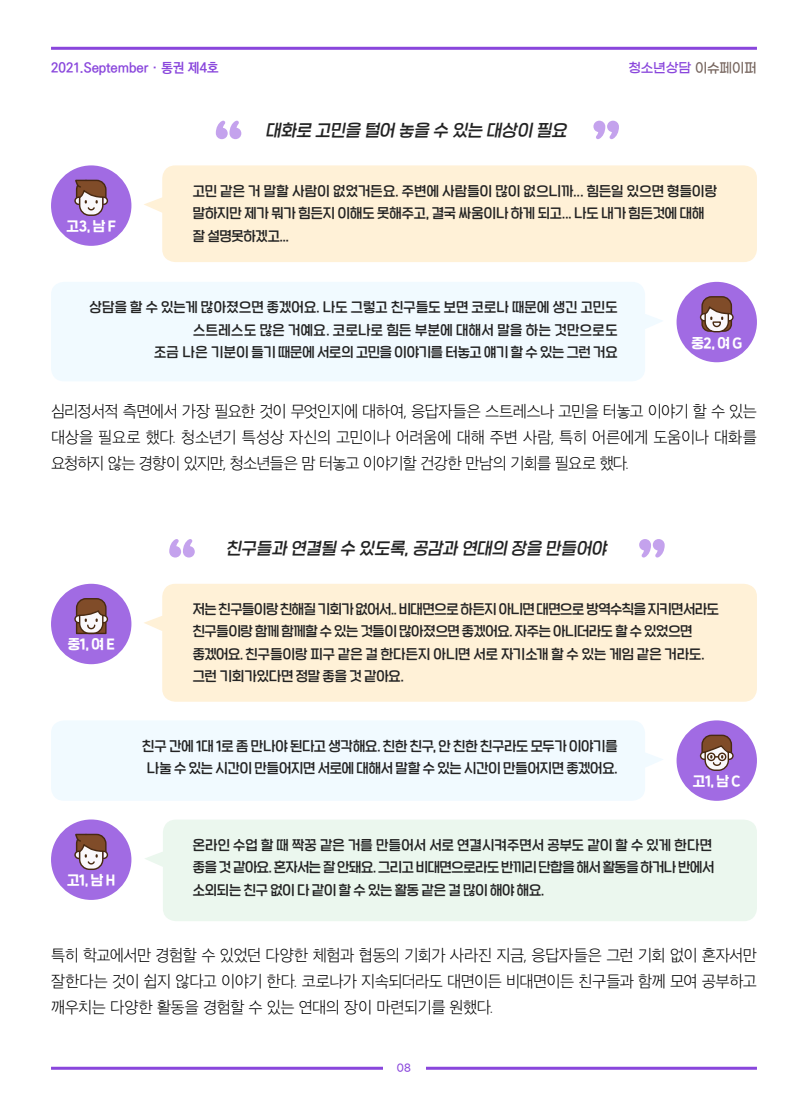
<style>
.page{position:relative;width:808px;height:1106px;background:#fff}
.page>*{position:absolute;margin:0;border:0;box-sizing:border-box;transform-origin:0 0}
.t1{font:italic 16.5px "SD Nemony 2 c Basic Rg";color:#232323}
.t2{font:15.75px/26.2px "SD Gothic Neoa b Ult Lt";letter-spacing:-.035em;color:#000;text-align:justify}
.t3{font:13.5px/22.5px "SD Nemony 2 c Basic Rg";color:#232323}
.t4{font:13.5px/22.5px "SD Nemony 2 c Basic Rg";letter-spacing:.025em;color:#232323;text-align:right}
.t5{font:13.5px "SD Nemony 2 d Basic Bd";letter-spacing:-.015em;color:#fff}
.t6{font:700 13.5px "Ko Pub Dotum";letter-spacing:-.01em;color:#8946dc}
.t7{font:13.5px "Gmarket Sans TTF Medium";letter-spacing:-.025em;color:#8946dc}
.t8{font:10.5px "Gmarket Sans TTF Medium";color:#8946dc}
.s1{color:#75645d}
</style>
<div class="page">
<hr style="left:51px;top:47px;width:706px;height:3px;background:#8946dc">
<hr style="left:51px;top:1066px;width:706px;height:3px;background:#8946dc">
<div style="left:383px;top:1054px;width:42px;height:30px;background:#fff"></div>
<div style="left:144px;top:165px;width:613px;height:97px;background:#fff1d7"></div>
<div style="left:51px;top:165px;width:80px;height:81px;background:#a16be3;border-radius:50%"></div>
<svg style="left:74px;top:180px;width:34px;height:36px"></svg>
<svg style="left:216px;top:121px;width:25px;height:18px"></svg>
<svg style="left:593px;top:121px;width:26px;height:18px"></svg>
<div style="left:51px;top:282px;width:611px;height:99px;background:#f1faff"></div>
<div style="left:676px;top:282px;width:81px;height:80px;background:#a16be3;border-radius:50%"></div>
<div style="left:700px;top:313px;width:9px;height:8px;border:1px solid #482911;border-radius:50%"></div>
<div style="left:724px;top:313px;width:10px;height:8px;border:1px solid #482911;border-radius:50%"></div>
<svg style="left:701px;top:296px;width:32px;height:36px"></svg>
<div style="left:144px;top:584px;width:613px;height:117px;background:#fff1d7"></div>
<div style="left:51px;top:584px;width:80px;height:80px;background:#a16be3;border-radius:50%"></div>
<div style="left:99px;top:615px;width:9px;height:8px;border:1px solid #482911;border-radius:50%"></div>
<div style="left:74px;top:615px;width:9px;height:8px;border:1px solid #482911;border-radius:50%"></div>
<svg style="left:75px;top:598px;width:32px;height:35px"></svg>
<div style="left:76px;top:621px;width:31px;height:13px;border:1px solid #482911"></div>
<div style="left:145px;top:820px;width:612px;height:101px;background:#ebf7ee"></div>
<div style="left:51px;top:819px;width:80px;height:81px;background:#a16be3;border-radius:50%"></div>
<svg style="left:74px;top:833px;width:34px;height:37px"></svg>
<svg style="left:169px;top:539px;width:26px;height:18px"></svg>
<svg style="left:639px;top:539px;width:26px;height:18px"></svg>
<div style="left:51px;top:721px;width:612px;height:79px;background:#f1faff"></div>
<div style="left:676px;top:720px;width:81px;height:80px;background:#a16be3;border-radius:50%"></div>
<div style="left:725px;top:751px;width:9px;height:9px;border:1px solid #482911;border-radius:50%"></div>
<div style="left:700px;top:751px;width:9px;height:9px;border:1px solid #482911;border-radius:50%"></div>
<svg style="left:701px;top:734px;width:32px;height:37px"></svg>
<p class="t6" style="left:51px;top:61px;width:169px">2021.September · 통권 제4호</p>
<p class="t7" style="left:628px;top:61px;width:130px">청소년상담 <span class="s1">이슈페이퍼</span></p>
<p class="t5" style="left:67px;top:216px;width:51px">고3, 남 F</p>
<p class="t1" style="left:266px;top:118px;width:306px">대화로 고민을 털어 놓을 수 있는 대상이 필요</p>
<p class="t3" style="left:193px;top:179px;width:526px">고민 같은 거 말할 사람이 없었거든요. 주변에 사람들이 많이 없으니까... 힘든일 있으면 형들이랑 말하지만 제가 뭐가 힘든지 이해도 못해주고, 결국 싸움이나 하게 되고... 나도 내가 힘든것에 대해 잘 설명못하겠고...</p>
<p class="t4" style="left:90px;top:295px;width:529px">상담을 할 수 있는게 많아졌으면 좋겠어요. 나도 그렇고 친구들도 보면 코로나 때문에 생긴 고민도 스트레스도 많은 거예요. 코로나로 힘든 부분에 대해서 말을 하는 것만으로도<br>조금 나은 기분이 들기 때문에 서로의 고민을 이야기를 터놓고 얘기 할 수 있는 그런 거요</p>
<p class="t5" style="left:691px;top:333px;width:52px">중2, 여 G</p>
<p class="t2" style="left:51px;top:398px;width:707px">심리정서적 측면에서 가장 필요한 것이 무엇인지에 대하여, 응답자들은 스트레스나 고민을 터놓고 이야기 할 수 있는 대상을 필요로 했다. 청소년기 특성상 자신의 고민이나 어려움에 대해 주변 사람, 특히 어른에게 도움이나 대화를 요청하지 않는 경향이 있지만, 청소년들은 맘 터놓고 이야기할 건강한 만남의 기회를 필요로 했다.</p>
<p class="t5" style="left:68px;top:635px;width:49px">중1, 여 E</p>
<p class="t5" style="left:67px;top:870px;width:50px">고1, 남 H</p>
<p class="t1" style="left:226px;top:536px;width:386px">친구들과 연결될 수 있도록,공감과 연대의 장을 만들어야</p>
<p class="t3" style="left:193px;top:597px;width:528px">저는 친구들이랑 친해질 기회가 없어서.. 비대면으로 하든지 아니면 대면으로 방역수칙을 지키면서라도 친구들이랑 함께 함께할 수 있는 것들이 많아졌으면 좋겠어요. 자주는 아니더라도 할 수 있었으면 좋겠어요. 친구들이랑 피구 같은 걸 한다든지 아니면 서로 자기소개 할 수 있는 게임 같은 거라도. 그런 기회가있다면 정말 좋을 것 같아요.</p>
<p class="t3" style="left:142px;top:734px;width:477px;text-align:center">친구 간에 1대 1로 좀 만나야 된다고 생각해요. 친한 친구, 안 친한 친구라도 모두가 이야기를 나눌 수 있는 시간이 만들어지면 서로에 대해서 말할 수 있는 시간이 만들어지면 좋겠어요.</p>
<p class="t5" style="left:693px;top:771px;width:49px">고1, 남 C</p>
<p class="t3" style="left:193px;top:833px;width:523px">온라인 수업 할 때 짝꿍 같은 거를 만들어서 서로 연결시켜주면서 공부도 같이 할 수 있게 한다면 좋을 것 같아요. 혼자서는 잘 안돼요. 그리고 비대면으로라도 반끼리 단합을 해서 활동을 하거나 반에서 소외되는 친구 없이 다 같이 할 수 있는 활동 같은 걸 많이 해야 해요.</p>
<p class="t2" style="left:51px;top:942px;width:707px">특히 학교에서만 경험할 수 있었던 다양한 체험과 협동의 기회가 사라진 지금, 응답자들은 그런 기회 없이 혼자서만 잘한다는 것이 쉽지 않다고 이야기 한다. 코로나가 지속되더라도 대면이든 비대면이든 친구들과 함께 모여 공부하고 깨우치는 다양한 활동을 경험할 수 있는 연대의 장이 마련되기를 원했다.</p>
<p class="t8" style="left:397px;top:1062px;width:16px">08</p>
</div>
